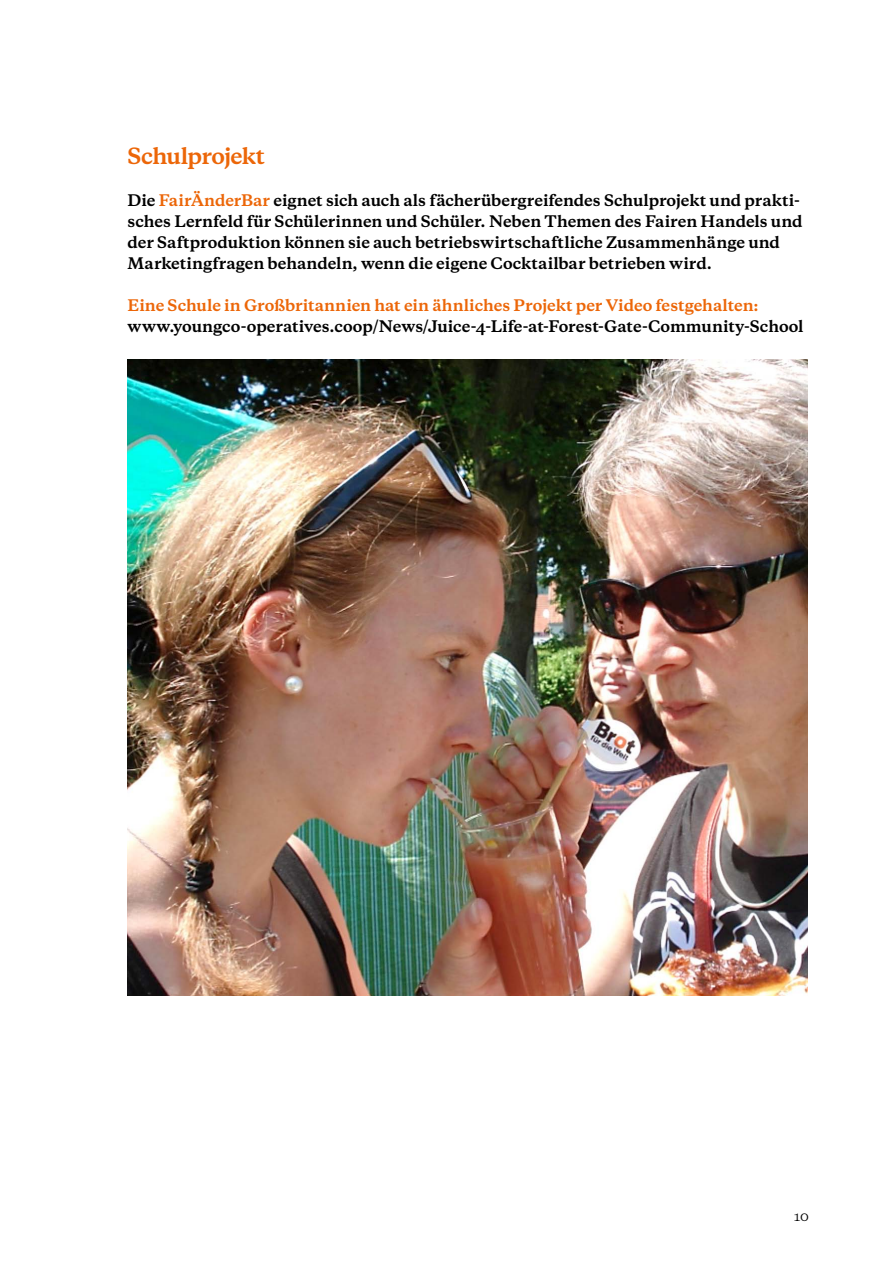
<style>
.page{position:relative;width:893px;height:1263px;background:#fff}
.page>*{position:absolute;margin:0;border:0;box-sizing:border-box;transform-origin:0 0}
.t1{font:700 21px "Galaxie Copernicus";letter-spacing:-.03em;color:#ec6608}
.t2{font:700 15px/21px "Galaxie Copernicus";color:#000}
.t3{font:700 15px "Galaxie Copernicus";letter-spacing:-.005em;color:#ec6608}
.t4{font:13.5px "Galaxie Copernicus";color:#000}
.s1{color:#ec6608}
</style>
<div class="page">
<img style="left:128px;top:359px;width:680px;height:636px">
<h1 class="t1" style="left:128px;top:142px;width:139px">Schulprojekt</h1>
<p class="t2" style="left:128px;top:189px;width:677px">Die <span class="s1">FairÄnderBar</span> eignet sich auch als fächerübergreifendes Schulprojekt und prakti&shy;sches Lernfeld für Schülerinnen und Schüler. Neben Themen des Fairen Handels und der Saftproduktion können sie auch betriebswirtschaftliche Zusammenhänge und Marketingfragen behandeln, wenn die eigene Cocktailbar betrieben wird.</p>
<p class="t3" style="left:128px;top:295px;width:633px">Eine Schule in Großbritannien hat ein ähnliches Projekt per Video festgehalten:</p>
<p class="t2" style="left:128px;top:315px;width:677px">www.youngco-operatives.coop/News/Juice-4-Life-at-Forest-Gate-Community-School</p>
<p class="t4" style="left:793px;top:1206px;width:17px">10</p>
</div>
